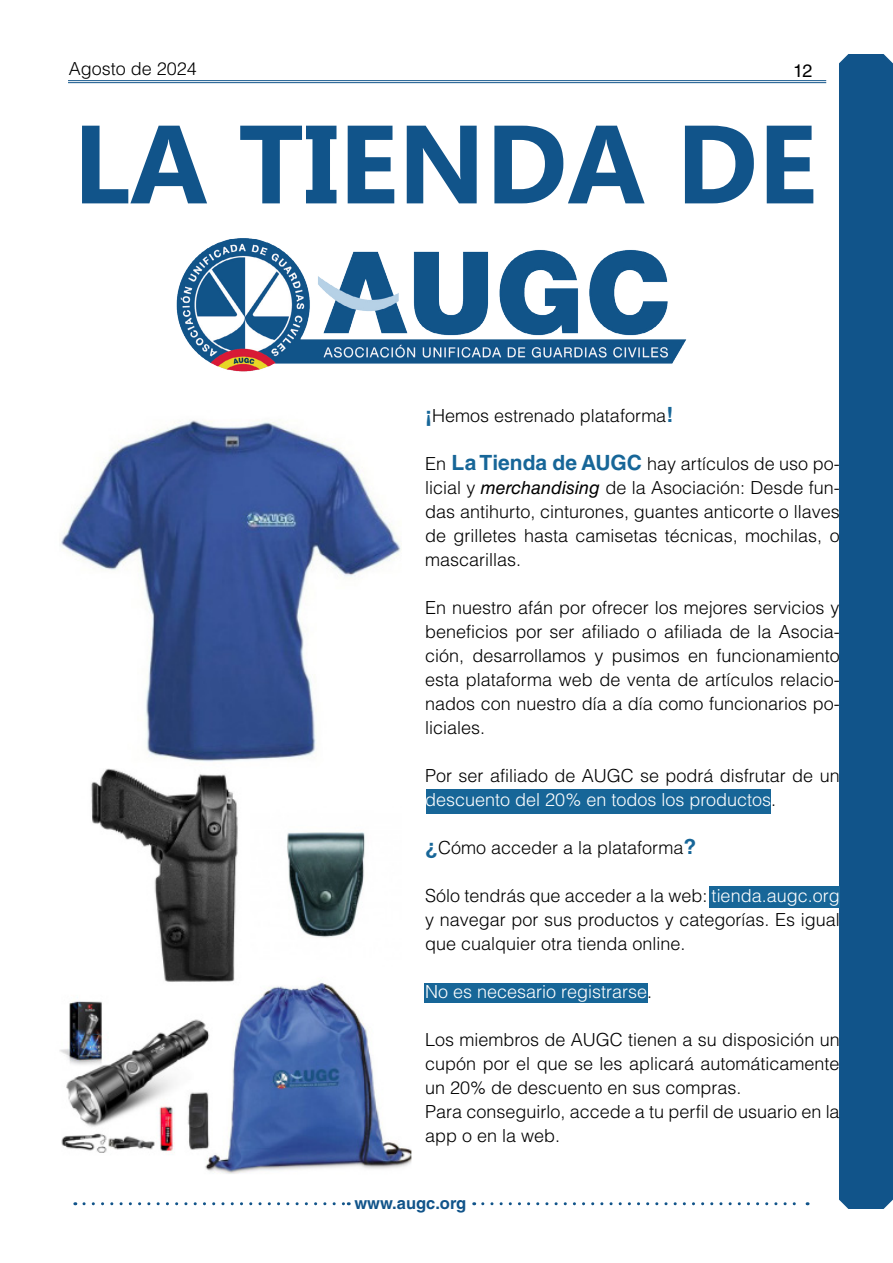
<style>
.page{position:relative;width:893px;height:1263px;background:#fff}
.page>*{position:absolute;margin:0;border:0;box-sizing:border-box;transform-origin:0 0}
.t1{font:700 111px "Microsoft New Tai Lue";color:#11548a}
.t2{font:300 18px/24px "Helvetica LT Std";color:#000;text-align:justify}
.t3{font:300 18px "Helvetica LT Std";color:#fff}
.t4{font:18px "Helvetica LT Std";color:#000}
.t5{font:700 16.5px "Helvetica LT Std";color:#11548a}
.s1{font-weight:700;font-size:21px;color:#176698}
.s2{font-weight:400;font-style:italic}
.s3{color:#fff}
.s4{color:#000}
</style>
<div class="page">
<div style="left:839px;top:54px;width:54px;height:1155px;background:#11548a"></div>
<svg style="left:84px;top:1202px;width:265px;height:3px"></svg>
<svg style="left:483px;top:1202px;width:325px;height:3px"></svg>
<hr style="left:68px;top:80px;width:758px;height:1px;background:#11548a">
<hr style="left:68px;top:82px;width:758px;height:1px;background:#11548a">
<div style="left:425px;top:983px;width:223px;height:19px;background:#176698"></div>
<div style="left:709px;top:886px;width:131px;height:22px;background:#176698"></div>
<div style="left:426px;top:789px;width:344px;height:25px;background:#176698"></div>
<img style="left:59px;top:420px;width:353px;height:754px">
<img style="left:176px;top:238px;width:511px;height:134px">
<p class="t2" style="left:69px;top:56px;width:130px">Agosto de 2024</p>
<p class="t4" style="left:793px;top:60px;width:21px">12</p>
<h1 class="t1" style="left:73px;top:101px;width:745px">LA TIENDA DE</h1>
<p class="t2" style="left:425px;top:404px;width:250px"><span class="s1">¡</span>Hemos estrenado plataforma<span class="s1">!</span></p>
<p class="t2" style="left:425px;top:452px;width:416px">En <span class="s1">La Tienda de AUGC</span> hay artículos de uso po&shy;licial y <span class="s2">merchandising</span> de la Asociación: Desde fun&shy;das antihurto, cinturones, guantes anticorte o llaves de grilletes hasta camisetas técnicas, mochilas, o mascarillas.</p>
<p class="t2" style="left:425px;top:596px;width:416px">En nuestro afán por ofrecer los mejores servicios y beneficios por ser afiliado o afiliada de la Asocia&shy;ción, desarrollamos y pusimos en funcionamiento esta plataforma web de venta de artículos relacio&shy;nados con nuestro día a día como funcionarios po&shy;liciales.</p>
<p class="t2" style="left:425px;top:764px;width:416px">Por ser afiliado de AUGC se podrá disfrutar de un <span class="s3">descuento del 20% en todos los productos</span>.</p>
<p class="t2" style="left:425px;top:836px;width:273px"><span class="s1">¿</span>Cómo acceder a la plataforma<span class="s1">?</span></p>
<p class="t2" style="left:425px;top:884px;width:416px">Sólo tendrás que acceder a la web: <span class="s3">tienda.augc.org </span>y navegar por sus productos y categorías. Es igual que cualquier otra tienda online.</p>
<p class="t3" style="left:425px;top:981px;width:228px">No es necesario registrarse<span class="s4">.</span></p>
<p class="t2" style="left:425px;top:1028px;width:416px;text-align:left">Los miembros de AUGC tienen a su disposición un cupón por el que se les aplicará automáticamente un 20% de descuento en sus compras.<br>Para conseguirlo, accede a tu perfil de usuario en la app o en la web.</p>
<p class="t5" style="left:354px;top:1193px;width:113px">www.augc.org</p>
</div>
